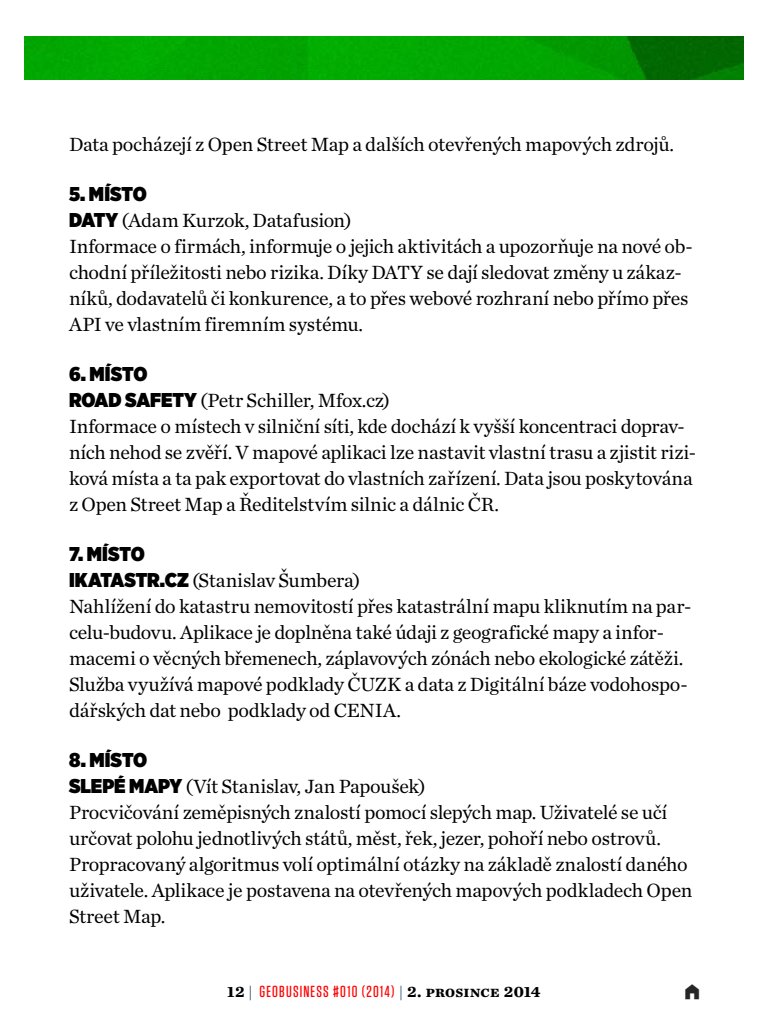
<style>
.page{position:relative;width:768px;height:1024px;background:#fff}
.page>*{position:absolute;margin:0;border:0;box-sizing:border-box;transform-origin:0 0}
.t1{font:20px/26px "Chronicle Text G1";letter-spacing:-.015em;color:#000}
.t2{font:900 20px/26px "Gotham Narrow";letter-spacing:-.005em;color:#000}
.t3{font:500 16px "Tungsten";letter-spacing:.075em;color:#f00}
.s1{font-family:"Gotham Narrow";font-weight:900}
.s2{font-family:"Chronicle Text G1";font-weight:700;color:#000}
.s3{font-family:"Chronicle Text G1";font-weight:400;color:#1e4164}
</style>
<div class="page">
<img style="left:24px;top:36px;width:720px;height:44px">
<p class="t1" style="left:69px;top:131px;width:607px">Data pocházejí z Open Street Map a dalších otevřených mapových zdrojů.</p>
<p class="t2" style="left:69px;top:181px;width:79px">5. MÍSTO<br>DATY</p>
<p class="t1" style="left:69px;top:207px;width:625px;text-indent:52px">(Adam Kurzok, Datafusion)<br>Informace o firmách, informuje o jejich aktivitách a upozorňuje na nové ob&shy;chodní příležitosti nebo rizika. Díky DATY se dají sledovat změny u zákaz&shy;níků, dodavatelů či konkurence, a to přes webové rozhraní nebo přímo přes API ve vlastním firemním systému.</p>
<p class="t2" style="left:69px;top:361px;width:80px">6. MÍSTO</p>
<p class="t1" style="left:69px;top:387px;width:629px"><span class="s1">ROAD SAFETY</span> (Petr Schiller, Mfox.cz)<br>Informace o místech v silniční síti, kde dochází k vyšší koncentraci doprav&shy;ních nehod se zvěří. V mapové aplikaci lze nastavit vlastní trasu a zjistit rizi&shy;ková místa a ta pak exportovat do vlastních zařízení. Data jsou poskytována z Open Street Map a Ředitelstvím silnic a dálnic ČR.</p>
<p class="t2" style="left:69px;top:541px;width:77px">7. MÍSTO</p>
<p class="t1" style="left:69px;top:567px;width:624px"><span class="s1">IKATASTR.CZ</span> (Stanislav Šumbera)<br>Nahlížení do katastru nemovitostí přes katastrální mapu kliknutím na par&shy;celu-budovu. Aplikace je doplněna také údaji z geografické mapy a infor&shy;macemi o věcných břemenech, záplavových zónách nebo ekologické zátěži.<br>Služba využívá mapové podklady ČUZK a data z Digitální báze vodohospo&shy;dářských dat nebo podklady od CENIA.</p>
<p class="t2" style="left:69px;top:747px;width:80px">8. MÍSTO</p>
<p class="t1" style="left:69px;top:773px;width:625px"><span class="s1">SLEPÉ MAPY</span> (Vít Stanislav, Jan Papoušek)<br>Procvičování zeměpisných znalostí pomocí slepých map. Uživatelé se učí určovat polohu jednotlivých států, měst, řek, jezer, pohoří nebo ostrovů.<br>Propracovaný algoritmus volí optimální otázky na základě znalostí daného uživatele. Aplikace je postavena na otevřených mapových podkladech Open Street Map.</p>
<p class="t3" style="left:227px;top:983px;width:315px"><span class="s2">12</span> <span class="s3">|</span> GEOBUSINESS #010 (2014) <span class="s3">|</span> <span class="s2">2. prosince 2014</span></p>
</div>
